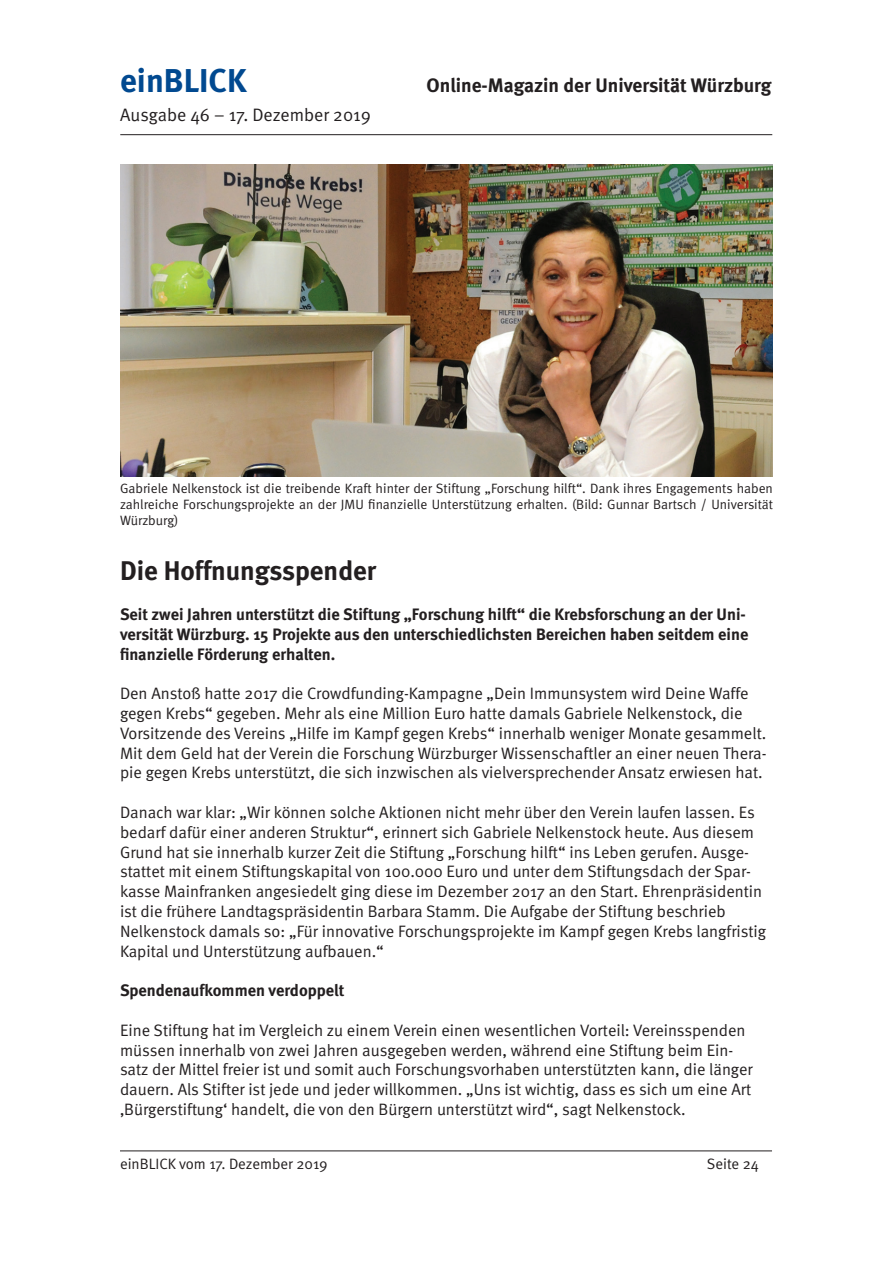
<style>
.page{position:relative;width:893px;height:1263px;background:#fff}
.page>*{position:absolute;margin:0;border:0;box-sizing:border-box;transform-origin:0 0}
.t1{font:700 33px "Meta";color:#014990}
.t2{font:700 27px "Meta";color:#231f20}
.t3{font:700 19.5px "Meta";color:#231f20}
.t4{font:18px "Meta Normal";color:#231f20}
.t5{font:16.5px/19.8px "Meta Normal";color:#231f20}
.t6{font:700 16.5px/19.8px "Meta";color:#231f20}
.t7{font:15px "Meta Normal";color:#231f20}
.t8{font:13.5px/16.2px "Meta Normal";color:#231f20;text-align:justify}
</style>
<div class="page">
<hr style="left:120px;top:134px;width:652px;height:1px;background:#231f20">
<hr style="left:120px;top:1150px;width:652px;height:1px;background:#231f20">
<img style="left:120px;top:165px;width:653px;height:311px">
<h1 class="t1" style="left:120px;top:61px;width:128px">einBLICK</h1>
<p class="t3" style="left:427px;top:74px;width:346px">Online-Magazin der Universität Würzburg</p>
<p class="t4" style="left:120px;top:105px;width:252px">Ausgabe 46 – 17. Dezember 2019</p>
<p class="t8" style="left:120px;top:480px;width:655px">Gabriele Nelkenstock ist die treibende Kraft hinter der Stiftung „Forschung hilft“. Dank ihres Engagements haben zahlreiche Forschungsprojekte an der JMU finanzielle Unterstützung erhalten. (Bild: Gunnar Bartsch / Universität Würzburg)</p>
<h2 class="t2" style="left:120px;top:555px;width:258px">Die Hoffnungsspender</h2>
<p class="t6" style="left:120px;top:604px;width:630px">Seit zwei Jahren unterstützt die Stiftung „Forschung hilft“ die Krebsforschung an der Uni&shy;versität Würzburg. 15 Projekte aus den unterschiedlichsten Bereichen haben seitdem eine finanzielle Förderung erhalten.</p>
<p class="t5" style="left:120px;top:683px;width:648px">Den Anstoß hatte 2017 die Crowdfunding-Kampagne „Dein Immunsystem wird Deine Waffe gegen Krebs“ gegeben. Mehr als eine Million Euro hatte damals Gabriele Nelkenstock, die Vorsitzende des Vereins „Hilfe im Kampf gegen Krebs“ innerhalb weniger Monate gesammelt.<br>Mit dem Geld hat der Verein die Forschung Würzburger Wissenschaftler an einer neuen Thera&shy;pie gegen Krebs unterstützt, die sich inzwischen als vielversprechender Ansatz erwiesen hat.</p>
<p class="t5" style="left:120px;top:802px;width:648px">Danach war klar: „Wir können solche Aktionen nicht mehr über den Verein laufen lassen. Es bedarf dafür einer anderen Struktur“, erinnert sich Gabriele Nelkenstock heute. Aus diesem Grund hat sie innerhalb kurzer Zeit die Stiftung „Forschung hilft“ ins Leben gerufen. Ausge&shy;stattet mit einem Stiftungskapital von 100.000 Euro und unter dem Stiftungsdach der Spar&shy;kasse Mainfranken angesiedelt ging diese im Dezember 2017 an den Start. Ehrenpräsidentin ist die frühere Landtagspräsidentin Barbara Stamm. Die Aufgabe der Stiftung beschrieb Nelkenstock damals so: „Für innovative Forschungsprojekte im Kampf gegen Krebs langfristig Kapital und Unterstützung aufbauen.“</p>
<p class="t6" style="left:120px;top:980px;width:226px">Spendenaufkommen verdoppelt</p>
<p class="t5" style="left:120px;top:1020px;width:634px">Eine Stiftung hat im Vergleich zu einem Verein einen wesentlichen Vorteil: Vereinsspenden müssen innerhalb von zwei Jahren ausgegeben werden, während eine Stiftung beim Ein&shy;satz der Mittel freier ist und somit auch Forschungsvorhaben unterstützten kann, die länger dauern. Als Stifter ist jede und jeder willkommen. „Uns ist wichtig, dass es sich um eine Art ‚Bürgerstiftung‘ handelt, die von den Bürgern unterstützt wird“, sagt Nelkenstock.</p>
<p class="t7" style="left:120px;top:1155px;width:209px">einBLICK vom 17. Dezember 2019</p>
<p class="t7" style="left:707px;top:1155px;width:53px">Seite 24</p>
</div>
